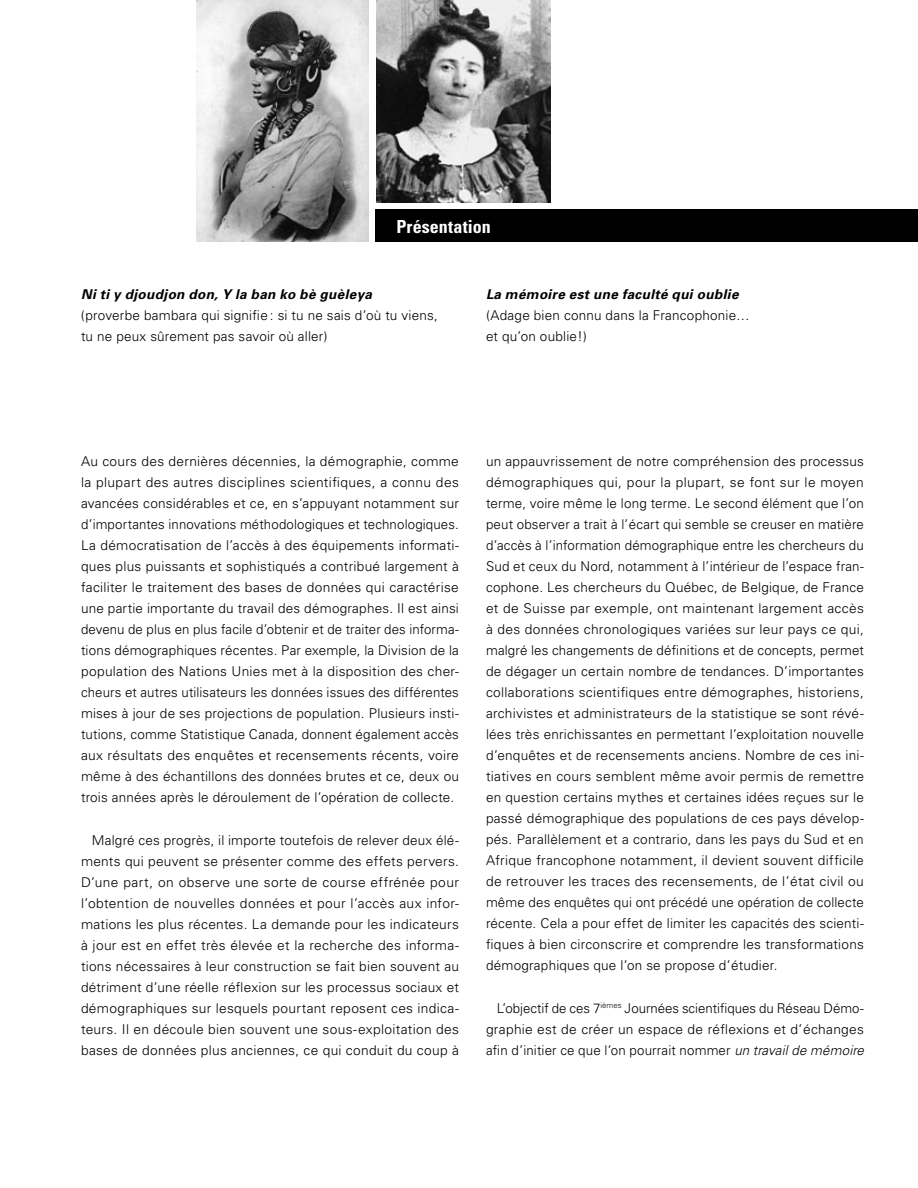
<style>
.page{position:relative;width:918px;height:1188px;background:#fff}
.page>*{position:absolute;margin:0;border:0;box-sizing:border-box;transform-origin:0 0}
.t1{font:700 condensed 18px "Univers";letter-spacing:.005em;color:#fff}
.t2{font:300 13.5px/21px "Univers";letter-spacing:.015em;color:#000;text-align:justify}
.t3{font:italic 700 13.5px "Univers";letter-spacing:.025em;color:#000}
.s1{font-style:italic}
</style>
<div class="page">
<div style="left:375px;top:209px;width:543px;height:33px;background:#000"></div>
<img style="left:196px;top:0;width:173px;height:242px">
<img style="left:376px;top:0;width:174px;height:202px">
<h1 class="t1" style="left:396px;top:216px;width:96px">Présentation</h1>
<p class="t3" style="left:81px;top:286px;width:292px">Ni ti y djoudjon don, Y la ban ko bè guèleya</p>
<p class="t2" style="left:81px;top:305px;width:358px">(proverbe bambara qui signifie : si tu ne sais d’où tu viens, tu ne peux sûrement pas savoir où aller)</p>
<p class="t3" style="left:486px;top:286px;width:254px">La mémoire est une faculté qui oublie</p>
<p class="t2" style="left:486px;top:305px;width:265px">(Adage bien connu dans la Francophonie… et qu’on oublie!)</p>
<p class="t2" style="left:81px;top:451px;width:380px">Au cours des dernières décennies, la démographie, comme la plupart des autres disciplines scientifiques, a connu des avancées considérables et ce, en s’appuyant notamment sur d’importantes innovations méthodologiques et technologiques.<br>La démocratisation de l’accès à des équipements informati&shy;ques plus puissants et sophistiqués a contribué largement à faciliter le traitement des bases de données qui caractérise une partie importante du travail des démographes. Il est ainsi devenu de plus en plus facile d’obtenir et de traiter des informa&shy;tions démographiques récentes. Par exemple, la Division de la population des Nations Unies met à la disposition des cher&shy;cheurs et autres utilisateurs les données issues des différentes mises à jour de ses projections de population. Plusieurs insti&shy;tutions, comme Statistique Canada, donnent également accès aux résultats des enquêtes et recensements récents, voire même à des échantillons des données brutes et ce, deux ou trois années après le déroulement de l’opération de collecte.</p>
<p class="t2" style="left:81px;top:829px;width:380px;text-indent:11px">Malgré ces progrès, il importe toutefois de relever deux élé&shy;ments qui peuvent se présenter comme des effets pervers.<br>D’une part, on observe une sorte de course effrénée pour l’obtention de nouvelles données et pour l’accès aux infor&shy;mations les plus récentes. La demande pour les indicateurs à jour est en effet très élevée et la recherche des informa&shy;tions nécessaires à leur construction se fait bien souvent au détriment d’une réelle réflexion sur les processus sociaux et démographiques sur lesquels pourtant reposent ces indica&shy;teurs. Il en découle bien souvent une sous-exploitation des bases de données plus anciennes, ce qui conduit du coup à</p>
<p class="t2" style="left:486px;top:451px;width:380px">un appauvrissement de notre compréhension des processus démographiques qui, pour la plupart, se font sur le moyen terme, voire même le long terme. Le second élément que l’on peut observer a trait à l’écart qui semble se creuser en matière d’accès à l’information démographique entre les chercheurs du Sud et ceux du Nord, notamment à l’intérieur de l’espace fran&shy;cophone. Les chercheurs du Québec, de Belgique, de France et de Suisse par exemple, ont maintenant largement accès à des données chronologiques variées sur leur pays ce qui, malgré les changements de définitions et de concepts, permet de dégager un certain nombre de tendances. D’importantes collaborations scientifiques entre démographes, historiens, archivistes et administrateurs de la statistique se sont révé&shy;lées très enrichissantes en permettant l’exploitation nouvelle d’enquêtes et de recensements anciens. Nombre de ces ini&shy;tiatives en cours semblent même avoir permis de remettre en question certains mythes et certaines idées reçues sur le passé démographique des populations de ces pays dévelop&shy;pés. Parallèlement et a contrario, dans les pays du Sud et en Afrique francophone notamment, il devient souvent difficile de retrouver les traces des recensements, de l’état civil ou même des enquêtes qui ont précédé une opération de collecte récente. Cela a pour effet de limiter les capacités des scienti&shy;fiques à bien circonscrire et comprendre les transformations démographiques que l’on se propose d’étudier.</p>
<p class="t2" style="left:486px;top:997px;width:380px;text-indent:11px">L’objectif de ces 7<sup>ièmes</sup> Journées scientifiques du Réseau Démo&shy;graphie est de créer un espace de réflexions et d’échanges afin d’initier ce que l’on pourrait nommer <span class="s1">un travail de mémoire</span></p>
</div>
